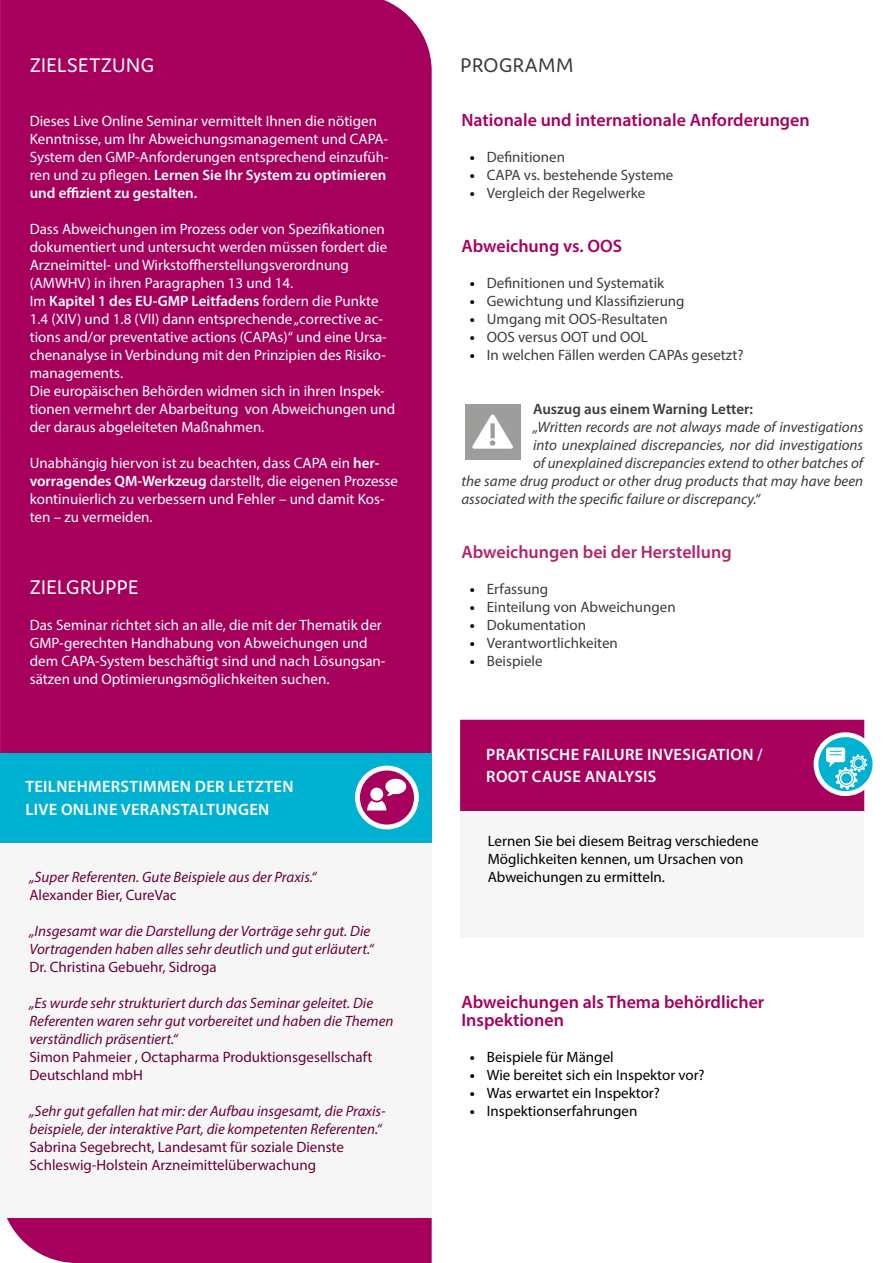
<style>
.page{position:relative;width:893px;height:1263px;background:#fff}
.page>*{position:absolute;margin:0;border:0;box-sizing:border-box;transform-origin:0 0}
.t1{font:21px "Domus";letter-spacing:.025em;color:#fff}
.t2{font:21px "Domus";letter-spacing:.025em;color:#3c3c3b}
.t3{font:600 18px/18px "Myriad Pro";color:#a7005c}
.t4{font:600 18px "Myriad Pro";color:#af2768}
.t5{font:600 16.5px/22.5px "Myriad Pro";letter-spacing:.02em;color:#fff}
.t6{font:15px/18px "Myriad Pro";color:#fff}
.t7{font:italic 15px/18px "Myriad Pro";color:#6b0037}
.t8{font:15px "Myriad Pro";color:#3c3c3b}
.t9{font:italic 15px "Myriad Pro";color:#3c3c3b}
.t10{font:15px/18px "Myriad Pro";color:#6b0037}
.t11{font:15px/18px "Myriad Pro";color:#000}
.t12{font:600 15px "Myriad Pro";color:#3c3c3b}
.s1{font-weight:600}
.s2{font-weight:700;color:#000}
.s3{font-weight:700}
</style>
<div class="page">
<div style="left:0;top:0;width:432px;height:1263px;background:#a7005c"></div>
<div style="left:460px;top:720px;width:404px;height:92px;background:#a7005c"></div>
<div style="left:461px;top:811px;width:403px;height:127px;background:#f6f6f6"></div>
<div style="left:465px;top:404px;width:55px;height:56px;background:#9d9d9c"></div>
<svg style="left:472px;top:414px;width:41px;height:35px"></svg>
<svg style="left:816px;top:735px;width:59px;height:59px"></svg>
<div style="left:814px;top:732px;width:63px;height:64px;border:5px solid #fff;border-radius:50%"></div>
<svg style="left:826px;top:747px;width:41px;height:43px;background:#63cfe2"></svg>
<div style="left:0;top:753px;width:432px;height:90px;background:#00b1d1"></div>
<svg style="left:357px;top:768px;width:59px;height:59px"></svg>
<div style="left:355px;top:766px;width:64px;height:63px;border:5px solid #fff;border-radius:50%"></div>
<div style="left:0;top:843px;width:432px;height:374px;background:#f6f6f6"></div>
<svg style="left:367px;top:779px;width:40px;height:31px"></svg>
<h1 class="t1" style="left:30px;top:54px;width:126px">ZIELSETZUNG</h1>
<p class="t6" style="left:30px;top:112px;width:360px">Dieses Live Online Seminar vermittelt Ihnen die nötigen Kenntnisse, um Ihr Abweichungsmanagement und CAPA-System den GMP-Anforderungen entsprechend einzufüh&shy;ren und zu pflegen. <span class="s1">Lernen Sie Ihr System zu optimieren und effizient zu gestalten.</span></p>
<p class="t6" style="left:30px;top:220px;width:367px">Dass Abweichungen im Prozess oder von Spezifikationen dokumentiert und untersucht werden müssen fordert die Arzneimittel- und Wirkstoffherstellungsverordnung (AMWHV) in ihren Paragraphen 13 und 14.<br>Im <span class="s1">Kapitel 1 des EU-GMP Leitfadens</span> fordern die Punkte 1.4 (XIV) und 1.8 (VII) dann entsprechende „corrective ac&shy;tions and/or preventative actions (CAPAs)“ und eine Ursa&shy;chenanalyse in Verbindung mit den Prinzipien des Risiko&shy;managements.<br>Die europäischen Behörden widmen sich in ihren Inspek&shy;tionen vermehrt der Abarbeitung von Abweichungen und der daraus abgeleiteten Maßnahmen.</p>
<p class="t6" style="left:30px;top:454px;width:370px">Unabhängig hiervon ist zu beachten, dass CAPA ein <span class="s1">her&shy;vorragendes QM-Werkzeug</span> darstellt, die eigenen Prozesse kontinuierlich zu verbessern und Fehler – und damit Kos&shy;ten – zu vermeiden.</p>
<h1 class="t1" style="left:30px;top:576px;width:110px">ZIELGRUPPE</h1>
<p class="t6" style="left:30px;top:616px;width:357px">Das Seminar richtet sich an alle, die mit der Thematik der GMP-gerechten Handhabung von Abweichungen und dem CAPA-System beschäftigt sind und nach Lösungsan&shy;sätzen und Optimierungsmöglichkeiten suchen.</p>
<p class="t5" style="left:25px;top:775px;width:270px">TEILNEHMERSTIMMEN DER LETZTEN<br>LIVE ONLINE VERANSTALTUNGEN</p>
<p class="t7" style="left:29px;top:868px;width:288px">„Super Referenten. Gute Beispiele aus der Praxis.“</p>
<p class="t10" style="left:29px;top:886px;width:149px">Alexander Bier, CureVac</p>
<p class="t7" style="left:29px;top:922px;width:346px">„Insgesamt war die Darstellung der Vorträge sehr gut. Die<br>Vortragenden haben alles sehr deutlich und gut erläutert.“</p>
<p class="t10" style="left:29px;top:958px;width:189px">Dr. Christina Gebuehr, Sidroga</p>
<p class="t7" style="left:29px;top:994px;width:366px">„Es wurde sehr strukturiert durch das Seminar geleitet. Die<br>Referenten waren sehr gut vorbereitet und haben die Themen verständlich präsentiert.“</p>
<p class="t10" style="left:29px;top:1048px;width:344px">Simon Pahmeier , Octapharma Produktionsgesellschaft<br>Deutschland mbH</p>
<p class="t7" style="left:29px;top:1102px;width:358px">„Sehr gut gefallen hat mir: der Aufbau insgesamt, die Praxis&shy;beispiele, der interaktive Part, die kompetenten Referenten.“</p>
<p class="t10" style="left:29px;top:1138px;width:316px">Sabrina Segebrecht, Landesamt für soziale Dienste<br>Schleswig-Holstein Arzneimittelüberwachung</p>
<h1 class="t2" style="left:461px;top:54px;width:114px">PROGRAMM</h1>
<p class="t3" style="left:461px;top:111px;width:350px">Nationale und internationale Anforderungen</p>
<p class="t8" style="left:470px;top:148px;width:97px"><span class="s2">•</span> Definitionen</p>
<p class="t8" style="left:470px;top:166px;width:205px"><span class="s2">•</span> CAPA vs. bestehende Systeme</p>
<p class="t8" style="left:470px;top:184px;width:177px"><span class="s2">•</span> Vergleich der Regelwerke</p>
<p class="t3" style="left:461px;top:237px;width:162px">Abweichung vs. OOS</p>
<p class="t8" style="left:470px;top:274px;width:196px"><span class="s2">•</span> Definitionen und Systematik</p>
<p class="t8" style="left:470px;top:292px;width:216px"><span class="s2">•</span> Gewichtung und Klassifizierung</p>
<p class="t8" style="left:470px;top:310px;width:199px"><span class="s2">•</span> Umgang mit OOS-Resultaten</p>
<p class="t8" style="left:470px;top:328px;width:179px"><span class="s2">•</span> OOS versus OOT und OOL</p>
<p class="t8" style="left:470px;top:346px;width:275px"><span class="s2">•</span> In welchen Fällen werden CAPAs gesetzt?</p>
<p class="t12" style="left:533px;top:399px;width:221px">Auszug aus einem Warning Letter:</p>
<p class="t9" style="left:533px;top:418px;width:332px">„Written records are not always made of investigations</p>
<p class="t9" style="left:533px;top:436px;width:332px">into unexplained discrepancies, nor did investigations</p>
<p class="t9" style="left:533px;top:454px;width:332px">of unexplained discrepancies extend to other batches of</p>
<p class="t9" style="left:461px;top:472px;width:403px">the same drug product or other drug products that may have been</p>
<p class="t9" style="left:461px;top:490px;width:300px">associated with the specific failure or discrepancy.“</p>
<p class="t4" style="left:461px;top:541px;width:272px">Abweichungen bei der Herstellung</p>
<p class="t8" style="left:470px;top:580px;width:80px"><span class="s2">•</span> Erfassung</p>
<p class="t8" style="left:470px;top:598px;width:207px"><span class="s2">•</span> Einteilung von Abweichungen</p>
<p class="t8" style="left:470px;top:616px;width:118px"><span class="s2">•</span> Dokumentation</p>
<p class="t8" style="left:470px;top:634px;width:150px"><span class="s2">•</span> Verantwortlichkeiten</p>
<p class="t8" style="left:470px;top:652px;width:74px"><span class="s2">•</span> Beispiele</p>
<p class="t5" style="left:486px;top:742px;width:278px">PRAKTISCHE FAILURE INVESIGATION /<br>ROOT CAUSE ANALYSIS</p>
<p class="t11" style="left:488px;top:832px;width:272px">Lernen Sie bei diesem Beitrag verschiedene<br>Möglichkeiten kennen, um Ursachen von<br>Abweichungen zu ermitteln.</p>
<p class="t3" style="left:461px;top:993px;width:304px">Abweichungen als Thema behördlicher<br>Inspektionen</p>
<p class="t11" style="left:470px;top:1048px;width:145px"><span class="s3">•</span> Beispiele für Mängel</p>
<p class="t11" style="left:470px;top:1066px;width:236px"><span class="s3">•</span> Wie bereitet sich ein Inspektor vor?</p>
<p class="t11" style="left:470px;top:1084px;width:192px"><span class="s3">•</span> Was erwartet ein Inspektor?</p>
<p class="t11" style="left:470px;top:1102px;width:169px"><span class="s3">•</span> Inspektionserfahrungen</p>
</div>
